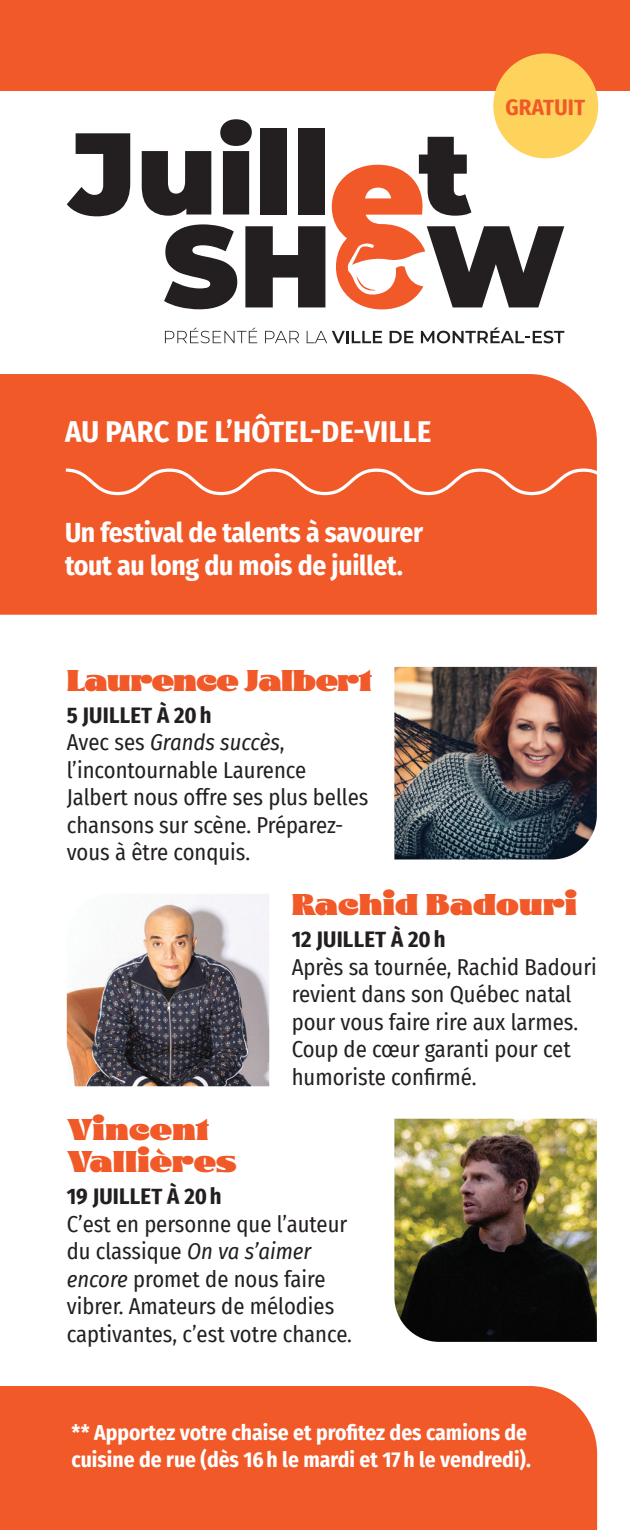
<style>
.page{position:relative;width:630px;height:1530px;background:#fff}
.page>*{position:absolute;margin:0;border:0;box-sizing:border-box;transform-origin:0 0}
.t1{font:30px/32.5px "Glodok Display";letter-spacing:-.01em;color:#f15929}
.t2{font:700 30px "Fira Sans Condensed";letter-spacing:.01em;color:#fff}
.t3{font:700 27.5px/32.5px "Fira Sans Condensed";letter-spacing:-.01em;color:#fff}
.t4{font:22.5px/27.5px "Fira Sans Condensed";color:#231f20}
.t5{font:700 22.5px "Fira Sans Condensed";letter-spacing:.01em;color:#231f20}
.t6{font:700 22.5px "Fira Sans Condensed";letter-spacing:.01em;color:#f15929}
.t7{font:700 21.5px/27.5px "Fira Sans Condensed";color:#fff}
.s1{font-weight:700}
.s2{font-style:italic}
</style>
<div class="page">
<svg style="left:67px;top:133px;width:63px;height:83px"></svg>
<svg style="left:142px;top:151px;width:69px;height:65px"></svg>
<svg style="left:220px;top:119px;width:32px;height:96px"></svg>
<div style="left:261px;top:128px;width:26px;height:87px;background:#231f20"></div>
<div style="left:299px;top:128px;width:26px;height:87px;background:#231f20"></div>
<svg style="left:164px;top:224px;width:73px;height:85px"></svg>
<svg style="left:245px;top:226px;width:80px;height:81px"></svg>
<svg style="left:165px;top:328px;width:92px;height:15px"></svg>
<svg style="left:265px;top:331px;width:34px;height:12px"></svg>
<svg style="left:307px;top:331px;width:75px;height:12px"></svg>
<svg style="left:390px;top:331px;width:23px;height:12px"></svg>
<svg style="left:421px;top:327px;width:143px;height:16px"></svg>
<svg style="left:332px;top:137px;width:232px;height:172px"></svg>
<div style="left:0;top:0;width:630px;height:91px;background:#f15929"></div>
<div style="left:0;top:374px;width:597px;height:241px;background:#f15929"></div>
<svg style="left:63px;top:467px;width:534px;height:30px;background:#f26d42"></svg>
<img style="left:67px;top:894px;width:202px;height:192px">
<div style="left:493px;top:53px;width:105px;height:105px;background:#fed35c;border-radius:50%"></div>
<img style="left:394px;top:1119px;width:203px;height:223px">
<img style="left:394px;top:667px;width:203px;height:192px">
<div style="left:0;top:1386px;width:597px;height:144px;background:#f15929"></div>
<p class="t6" style="left:505px;top:89px;width:81px">GRATUIT</p>
<h1 class="t2" style="left:65px;top:407px;width:368px">AU PARC DE L’HÔTEL-DE-VILLE</h1>
<p class="t3" style="left:65px;top:514px;width:360px">Un festival de talents à savourer tout au long du mois de juillet.</p>
<h1 class="t1" style="left:67px;top:664px;width:307px">Laurence Jalbert</h1>
<p class="t4" style="left:67px;top:701px;width:303px"><span class="s1">5 JUILLET À 20h<br></span>Avec ses <span class="s2">Grands succès</span>, l’incontournable Laurence<br>Jalbert nous offre ses plus belles chansons sur scène. Préparez&shy;vous à être conquis.</p>
<h1 class="t1" style="left:292px;top:889px;width:287px">Rachid Badouri</h1>
<p class="t5" style="left:292px;top:921px;width:155px">12 JUILLET À 20h</p>
<p class="t4" style="left:292px;top:953px;width:307px">Après sa tournée, Rachid Badouri revient dans son Québec natal pour vous faire rire aux larmes.<br>Coup de cœur garanti pour cet humoriste confirmé.</p>
<h1 class="t1" style="left:67px;top:1113px;width:172px">Vincent<br>Vallières</h1>
<p class="t5" style="left:67px;top:1178px;width:156px">19 JUILLET À 20h</p>
<p class="t4" style="left:67px;top:1210px;width:287px">C’est en personne que l’auteur du classique <span class="s2">On va s’aimer encore</span> promet de nous faire vibrer. Amateurs de mélodies captivantes, c’est votre chance.</p>
<p class="t7" style="left:72px;top:1417px;width:461px">** Apportez votre chaise et profitez des camions de cuisine de rue (dès 16h le mardi et 17h le vendredi).</p>
</div>
